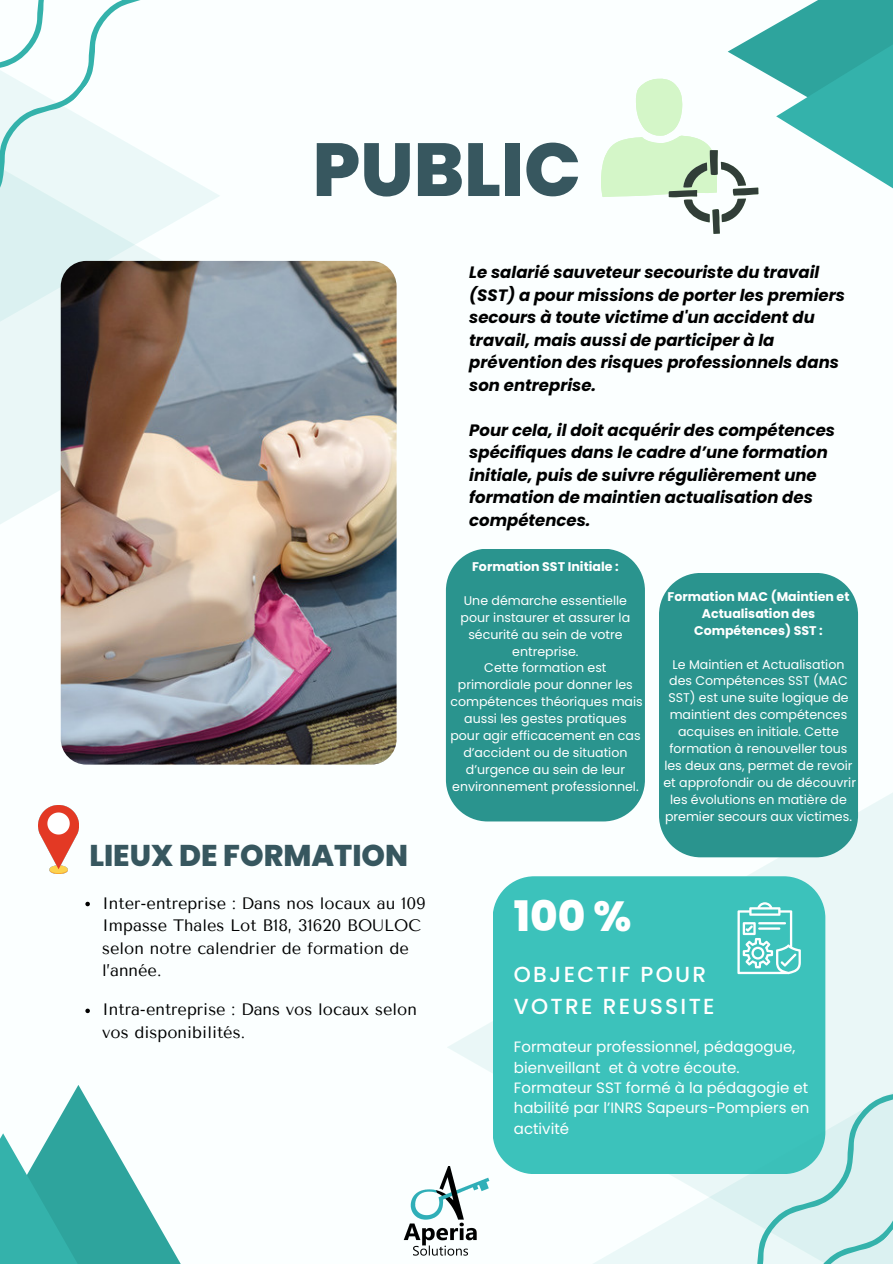
<style>
.page{position:relative;width:893px;height:1264px;background:#fff}
.page>*{position:absolute;margin:0;border:0;box-sizing:border-box;transform-origin:0 0}
.t1{font:800 75px "Poppins";color:#37575f}
.t2{font:800 42px "Poppins";color:#fff}
.t3{font:800 30px "Poppins";color:#37575f}
.t4{font:500 21.75px/31.5px "Poppins";letter-spacing:.105em;color:#fff}
.t5{font:italic 700 16.5px/22.5px "Poppins";color:#000}
.t6{font:16.5px/22.5px "Tenor Sans";color:#000}
.t7{font:15px/20.2px "Poppins";color:#fff}
.t8{font:12.6px/16.8px "Poppins";color:#fff;text-align:center}
.t9{font:700 12.6px/16.8px "Poppins";color:#fff;text-align:center}
</style>
<div class="page">
<div style="left:0;top:0;width:892px;height:1263px;background:#fbffff"></div>
<svg style="left:0;top:260px;width:312px;height:353px"></svg>
<svg style="left:0;top:169px;width:220px;height:294px;fill:#eaf7f7"></svg>
<img style="left:61px;top:261px;width:335px;height:503px;border-radius:26px">
<svg style="left:447px;top:793px;width:445px;height:463px"></svg>
<div style="left:492px;top:876px;width:96px;height:298px;background:#3cc2bb"></div>
<svg style="left:588px;top:876px;width:304px;height:387px;fill:#3cc2bb"></svg>
<svg style="left:727px;top:24px;width:49px;height:56px"></svg>
<svg style="left:776px;top:0;width:116px;height:188px"></svg>
<svg style="left:51px;top:1085px;width:129px;height:178px"></svg>
<svg style="left:0;top:1133px;width:137px;height:130px;fill:#2ea49d"></svg>
<svg style="left:0;top:0;width:172px;height:257px"></svg>
<svg style="left:680px;top:1058px;width:212px;height:205px"></svg>
<svg style="left:601px;top:79px;width:157px;height:155px"></svg>
<img style="left:38px;top:805px;width:40px;height:68px">
<svg style="left:737px;top:902px;width:63px;height:72px"></svg>
<img style="left:403px;top:1166px;width:87px;height:89px">
<svg style="left:85px;top:901px;width:5px;height:5px"></svg>
<svg style="left:85px;top:1008px;width:5px;height:5px"></svg>
<div style="left:446px;top:549px;width:199px;height:272px;background:#2a948e"></div>
<div style="left:659px;top:573px;width:199px;height:284px;background:#2a948e"></div>
<p class="t1" style="left:312px;top:117px;width:270px">PUBLIC</p>
<p class="t5" style="left:469px;top:261px;width:377px">Le salarié sauveteur secouriste du travail (SST) a pour missions de porter les premiers secours à toute victime d'un accident du travail, mais aussi de participer à la prévention des risques professionnels dans son entreprise.</p>
<p class="t5" style="left:469px;top:418px;width:367px">Pour cela, il doit acquérir des compétences spécifiques dans le cadre d’une formation initiale, puis de suivre régulièrement une formation de maintien actualisation des compétences.</p>
<p class="t9" style="left:472px;top:558px;width:148px">Formation SST Initiale :</p>
<p class="t8" style="left:460px;top:592px;width:171px">Une démarche essentielle pour instaurer et assurer la sécurité au sein de votre entreprise.</p>
<p class="t8" style="left:450px;top:659px;width:194px">Cette formation est primordiale pour donner les compétences théoriques mais aussi les gestes pratiques pour agir efficacement en cas d’accident ou de situation d’urgence au sein de leur environnement professionnel.</p>
<p class="t9" style="left:667px;top:588px;width:183px">Formation MAC (Maintien et<br>Actualisation des<br>Compétences) SST :</p>
<p class="t8" style="left:663px;top:655px;width:194px">Le Maintien et Actualisation des Compétences SST (MAC<br>SST) est une suite logique de maintient des compétences acquises en initiale. Cette formation à renouveller tous les deux ans, permet de revoir et approfondir ou de découvrir les évolutions en matière de premier secours aux victimes.</p>
<p class="t3" style="left:89px;top:834px;width:320px">LIEUX DE FORMATION</p>
<p class="t6" style="left:102px;top:891px;width:325px">Inter-entreprise : Dans nos locaux au 109<br>Impasse Thales Lot B18, 31620 BOULOC selon notre calendrier de formation de l’année.</p>
<p class="t2" style="left:514px;top:887px;width:119px">100 %</p>
<p class="t4" style="left:514px;top:959px;width:202px">OBJECTIF POUR<br>VOTRE REUSSITE</p>
<p class="t7" style="left:514px;top:1037px;width:283px">Formateur professionnel, pédagogue, bienveillant et à votre écoute.</p>
<p class="t7" style="left:514px;top:1077px;width:297px;text-align:justify">Formateur SST formé à la pédagogie et habilité par l’INRS Sapeurs-Pompiers en activité</p>
<p class="t6" style="left:102px;top:998px;width:316px">Intra-entreprise : Dans vos locaux selon vos disponibilités.</p>
</div>
